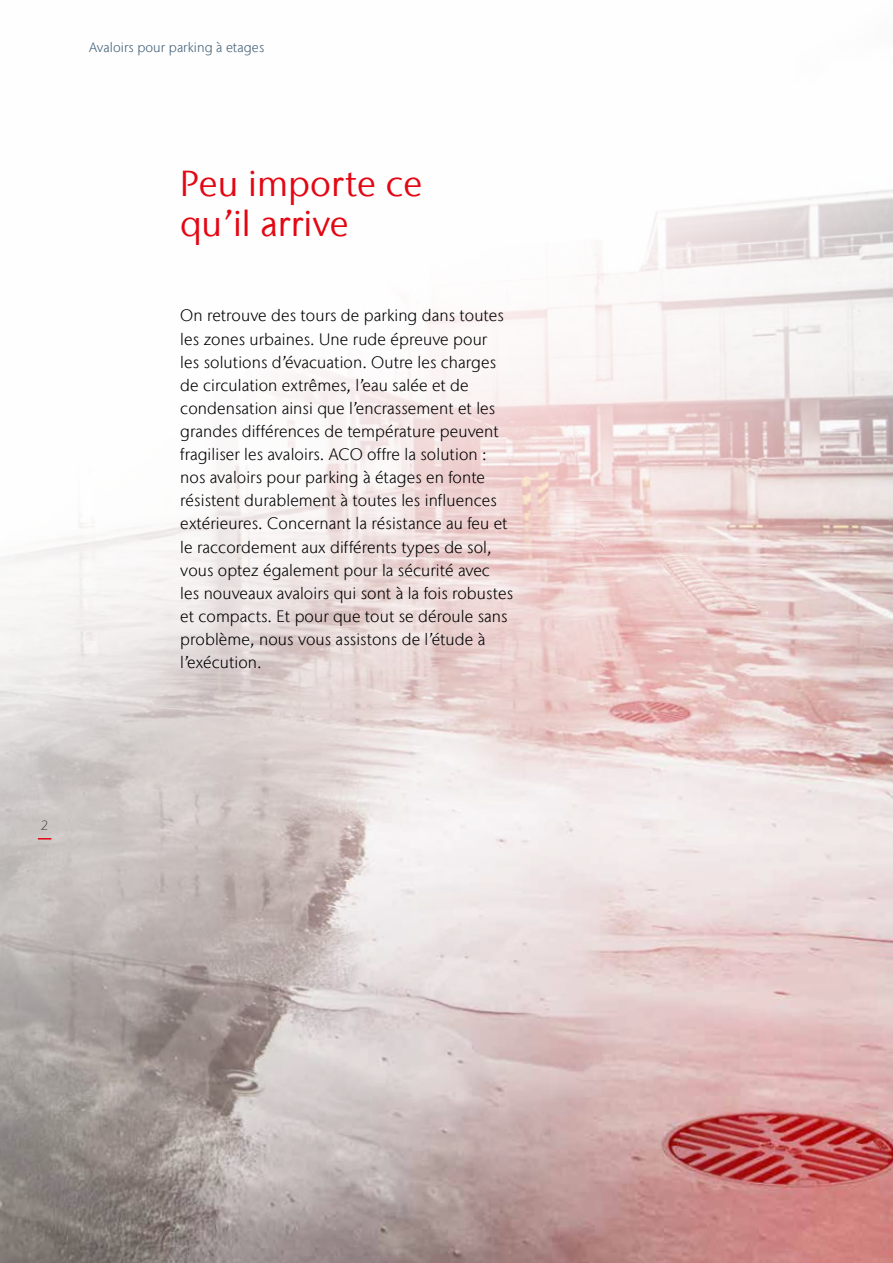
<style>
.page{position:relative;width:893px;height:1263px;background:#fff}
.page>*{position:absolute;margin:0;border:0;box-sizing:border-box;transform-origin:0 0}
.t1{font:36px/39.6px "Stone Sans IIITC Com";letter-spacing:.005em;color:#e30613}
.t2{font:300 16.5px/23.1px "Stone Sans IIITC Com";letter-spacing:.005em;color:#000}
.t3{font:300 13.5px "Stone Sans IIITC Com";letter-spacing:.005em;color:#415f77}
.t4{font:300 13.5px "Stone Sans IIITC Com";color:#575756}
</style>
<div class="page">
<img style="left:0;top:189px;width:893px;height:1074px">
<svg style="left:38px;top:838px;width:13px;height:1px"></svg>
<p class="t3" style="left:89px;top:38px;width:177px">Avaloirs pour parking à etages</p>
<h1 class="t1" style="left:180px;top:164px;width:244px">Peu importe ce qu’il arrive</h1>
<p class="t2" style="left:180px;top:304px;width:334px">On retrouve des tours de parking dans toutes les zones urbaines. Une rude épreuve pour<br>les solutions d’évacuation. Outre les charges de circulation extrêmes, l’eau salée et de condensation ainsi que l’encrassement et les grandes différences de température peuvent fragiliser les avaloirs. ACO offre la solution : nos avaloirs pour parking à étages en fonte résistent durablement à toutes les influences extérieures. Concernant la résistance au feu et le raccordement aux différents types de sol, vous optez également pour la sécurité avec<br>les nouveaux avaloirs qui sont à la fois robustes et compacts. Et pour que tout se déroule sans problème, nous vous assistons de l’étude à l’exécution.</p>
<p class="t4" style="left:41px;top:816px;width:9px">2</p>
</div>
